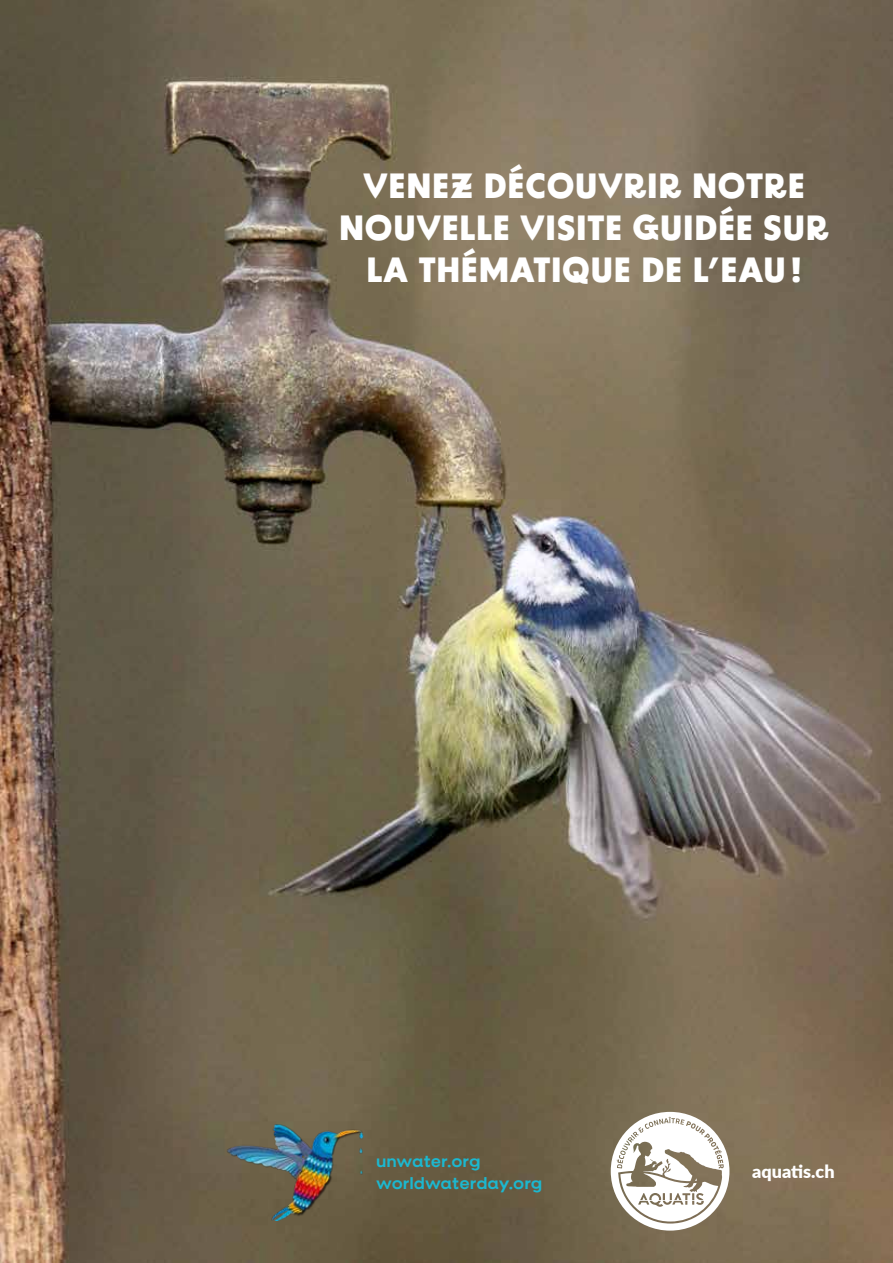
<style>
.page{position:relative;width:893px;height:1263px;background:#fff}
.page>*{position:absolute;margin:0;border:0;box-sizing:border-box;transform-origin:0 0}
.t1{font:700 35.1px/42.2px "BD Supper";color:#fff;text-align:center}
.t2{font:18px/21.6px "BD Supper";color:#1cb8d0}
.t3{font:900 18px "Lato";color:#fff}
</style>
<div class="page">
<img style="left:0;top:0;width:893px;height:1263px">
<img style="left:224px;top:1122px;width:141px;height:98px">
<svg style="left:611px;top:1112px;width:118px;height:118px"></svg>
<p class="t1" style="left:339px;top:164px;width:492px">VENEZ DÉCOUVRIR NOTRE<br>NOUVELLE VISITE GUIDÉE SUR<br>LA THÉMATIQUE DE L’EAU!</p>
<p class="t2" style="left:376px;top:1151px;width:168px">unwater.org worldwaterday.org</p>
<p class="t3" style="left:752px;top:1158px;width:84px">aquatis.ch</p>
</div>
